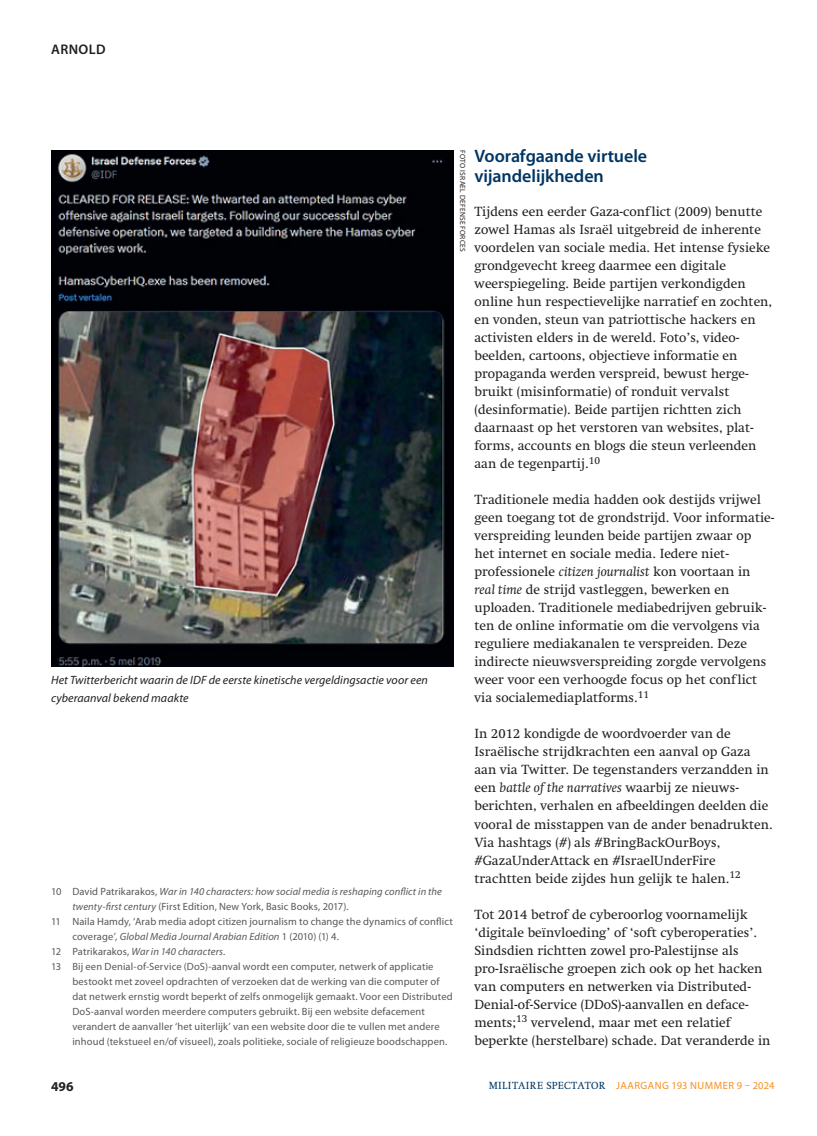
<style>
.page{position:relative;width:817px;height:1136px;background:#fff}
.page>*{position:absolute;margin:0;border:0;box-sizing:border-box;transform-origin:0 0}
.t1{font:600 18px/19.5px "Myriad Pro";letter-spacing:-.01em;color:#003562}
.t2{font:600 13.95px "Myriad Pro";letter-spacing:.03em;color:#231f20}
.t3{font:13.5px/18px "Swift LT Std";color:#231f20}
.t4{font:700 13.5px "Myriad Pro";color:#231f20}
.t5{font:italic 12px/18px "Myriad Pro";letter-spacing:.005em;color:#231f20}
.t6{font:10.5px "Myriad Pro";letter-spacing:.015em;color:#57585a}
.t7{font:italic 10.5px "Myriad Pro";letter-spacing:.01em;color:#57585a}
.t8{font:10.5px "Myriad Pro";letter-spacing:.045em;color:#f68f1e}
.t9{font:7.5px "Myriad Pro";letter-spacing:.03em;color:#231f20}
.s1{font-style:normal}
.s2{font-style:italic}
.s3{font-family:"Swift LT Std";color:#003562}
</style>
<div class="page">
<img style="left:51px;top:150px;width:402px;height:516px">
<p class="t2" style="left:51px;top:40px;width:56px">Arnold</p>
<p class="t9" style="left:467px;top:150px;width:103px;rotate:90deg">FOTO ISRAEL DEFENSE FORCES</p>
<p class="t5" style="left:51px;top:671px;width:378px">Het Twitterbericht waarin de IDF de eerste kinetische vergeldingsactie voor een cyberaanval bekend maakte</p>
<p class="t7" style="left:51px;top:884px;width:392px"><span class="s1">10 David Patrikarakos,</span> War in 140 characters: how social media is reshaping conflict in the</p>
<p class="t6" style="left:72px;top:899px;width:278px"><span class="s2">twenty-first century</span> (First Edition, New York, Basic Books, 2017).</p>
<p class="t6" style="left:51px;top:914px;width:403px">11 Naila Hamdy, ‘Arab media adopt citizen journalism to change the dynamics of conflict</p>
<p class="t7" style="left:72px;top:929px;width:268px"><span class="s1">coverage’,</span> Global Media Journal Arabian Edition <span class="s1">1 (2010) (1) 4.</span></p>
<p class="t7" style="left:51px;top:944px;width:176px"><span class="s1">12 Patrikarakos,</span> War in 140 characters<span class="s1">.</span></p>
<p class="t6" style="left:51px;top:959px;width:384px">13 Bij een Denial-of-Service (DoS)-aanval wordt een computer, netwerk of applicatie</p>
<p class="t6" style="left:72px;top:974px;width:368px">bestookt met zoveel opdrachten of verzoeken dat de werking van die computer of</p>
<p class="t6" style="left:72px;top:989px;width:382px">dat netwerk ernstig wordt beperkt of zelfs onmogelijk gemaakt. Voor een Distributed</p>
<p class="t6" style="left:72px;top:1004px;width:354px">DoS-aanval worden meerdere computers gebruikt. Bij een website defacement</p>
<p class="t6" style="left:72px;top:1019px;width:369px">verandert de aanvaller ‘het uiterlijk’ van een website door die te vullen met andere</p>
<p class="t6" style="left:72px;top:1034px;width:376px">inhoud (tekstueel en/of visueel), zoals politieke, sociale of religieuze boodschappen.</p>
<h1 class="t1" style="left:474px;top:146px;width:174px">Voorafgaande virtuele vijandelijkheden</h1>
<p class="t3" style="left:474px;top:203px;width:299px">Tijdens een eerder Gaza-conflict (2009) benutte zowel Hamas als Israël uitgebreid de inherente voordelen van sociale media. Het intense fysieke grondgevecht kreeg daarmee een digitale weerspiegeling. Beide partijen verkondigden online hun respectievelijke narratief en zochten, en vonden, steun van patriottische hackers en activisten elders in de wereld. Foto’s, video&shy;beelden, cartoons, objectieve informatie en propaganda werden verspreid, bewust herge&shy;bruikt (misinformatie) of ronduit vervalst (desinformatie). Beide partijen richtten zich daarnaast op het verstoren van websites, plat&shy;forms, accounts en blogs die steun verleenden aan de tegenpartij.<sup>10</sup></p>
<p class="t3" style="left:474px;top:491px;width:301px">Traditionele media hadden ook destijds vrijwel geen toegang tot de grondstrijd. Voor informatie&shy;verspreiding leunden beide partijen zwaar op het internet en sociale media. Iedere niet&shy;professionele <span class="s2">citizen journalist</span> kon voortaan in <span class="s2">real time</span> de strijd vastleggen, bewerken en uploaden. Traditionele mediabedrijven gebruik&shy;ten de online informatie om die vervolgens via reguliere mediakanalen te verspreiden. Deze indirecte nieuwsverspreiding zorgde vervolgens weer voor een verhoogde focus op het conflict via socialemediaplatforms.<sup>11</sup></p>
<p class="t3" style="left:474px;top:725px;width:300px">In 2012 kondigde de woordvoerder van de Israëlische strijdkrachten een aanval op Gaza aan via Twitter. De tegenstanders verzandden in een <span class="s2">battle of the narratives</span> waarbij ze nieuws&shy;berichten, verhalen en afbeeldingen deelden die vooral de misstappen van de ander benadrukten.<br>Via hashtags (#) als #BringBackOurBoys, #GazaUnderAttack en #IsraelUnderFire trachtten beide zijdes hun gelijk te halen.<sup>12</sup></p>
<p class="t3" style="left:474px;top:905px;width:297px">Tot 2014 betrof de cyberoorlog voornamelijk ‘digitale beïnvloeding’ of ‘soft cyberoperaties’.<br>Sindsdien richtten zowel pro-Palestijnse als pro-Israëlische groepen zich ook op het hacken van computers en netwerken via Distributed-Denial-of-Service (DDoS)-aanvallen en deface&shy;ments;<sup>13</sup> vervelend, maar met een relatief beperkte (herstelbare) schade. Dat veranderde in</p>
<p class="t4" style="left:51px;top:1077px;width:24px">496</p>
<p class="t8" style="left:488px;top:1078px;width:287px"><span class="s3">MILITAIRE SPECTATOR</span> JAARGANG 193 NUMMER 9 – 2024</p>
</div>
